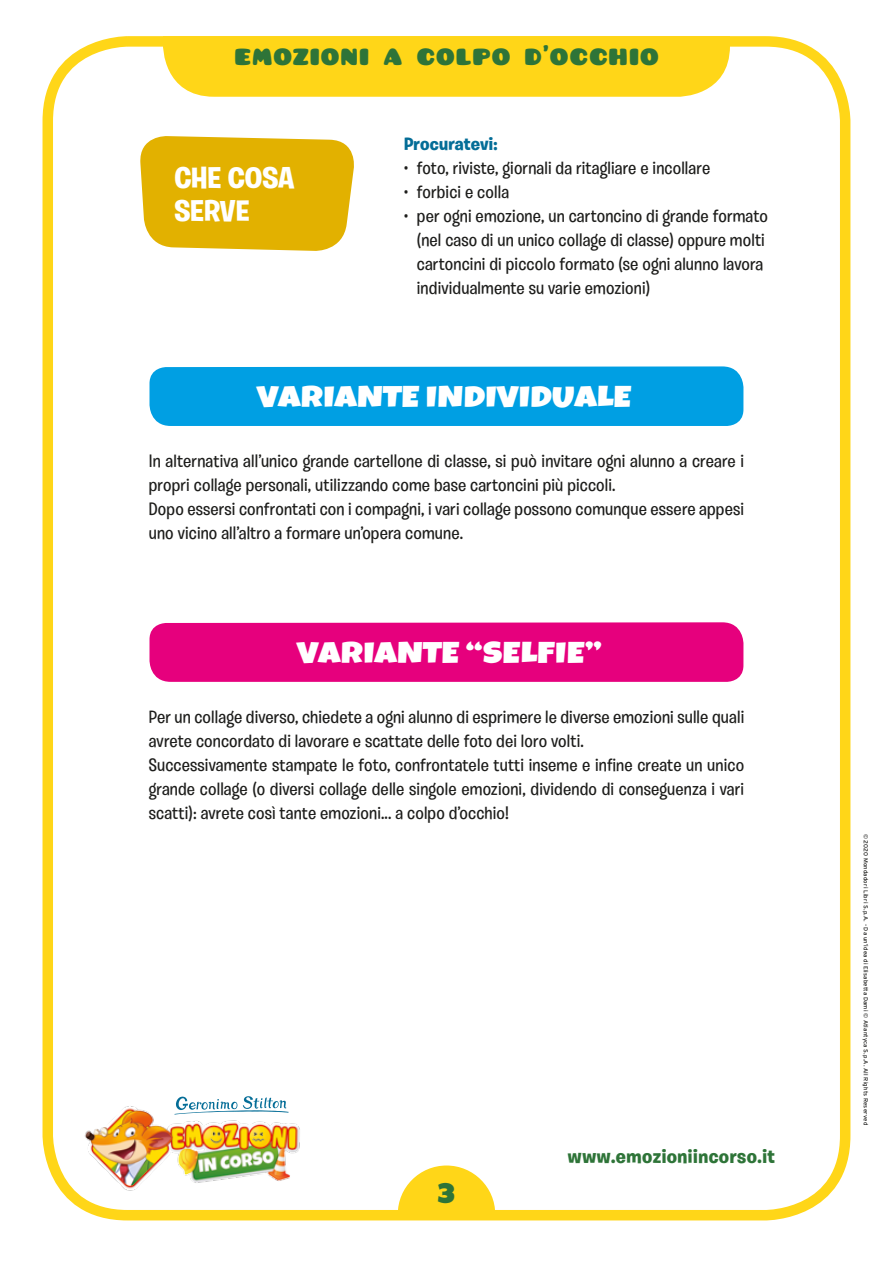
<style>
.page{position:relative;width:893px;height:1263px;background:#fff}
.page>*{position:absolute;margin:0;border:0;box-sizing:border-box;transform-origin:0 0}
.t1{font:30px "Luckiest Guy";letter-spacing:.01em;color:#fff;scale:1.2 1}
.t2{font:700 30px/33px "Burbank Big";color:#fff}
.t3{font:27px "Luckiest Guy";color:#2e7438;scale:1.2 1}
.t4{font:25.5px "Pusab";letter-spacing:.05em;color:#2e7438}
.t5{font:700 19.5px "Burbank Big";letter-spacing:.025em;color:#2e7438}
.t6{font:500 18px/24px "Burbank Big";letter-spacing:.01em;color:#1d1d1b}
.t7{font:700 18px "Burbank Big";letter-spacing:.005em;color:#046d97}
.t8{font:6px "Interstate";letter-spacing:.025em;color:#1d1d1b}
</style>
<div class="page">
<div style="left:163px;top:47px;width:567px;height:50px;background:#ffd618"></div>
<div style="left:43px;top:36px;width:807px;height:1184px;border:10px solid #ffd618;border-radius:80px"></div>
<img style="left:79px;top:1106px;width:221px;height:90px">
<svg style="left:174px;top:1096px;width:115px;height:18px"></svg>
<svg style="left:398px;top:1165px;width:97px;height:49px"></svg>
<div style="left:149px;top:366px;width:594px;height:60px;background:#009fe3"></div>
<div style="left:149px;top:622px;width:594px;height:60px;background:#e6007d"></div>
<svg style="left:140px;top:136px;width:214px;height:115px;background:#e4b715"></svg>
<h3 class="t4" style="left:235px;top:43px;width:425px">EMOZIONI A COLPO D’OCCHIO</h3>
<h1 class="t2" style="left:174px;top:162px;width:122px">CHE COSA<br>SERVE</h1>
<p class="t7" style="left:404px;top:132px;width:95px">Procuratevi:</p>
<p class="t6" style="left:404px;top:156px;width:308px">• foto, riviste, giornali da ritagliare e incollare</p>
<p class="t6" style="left:404px;top:180px;width:106px">• forbici e colla</p>
<p class="t6" style="left:417px;top:204px;width:353px;text-indent:-13px">• per ogni emozione, un cartoncino di grande formato (nel caso di un unico collage di classe) oppure molti cartoncini di piccolo formato (se ogni alunno lavora individualmente su varie emozioni)</p>
<h1 class="t1" style="left:257px;top:377px;width:313px">VARIANTE INDIVIDUALE</h1>
<p class="t6" style="left:149px;top:449px;width:597px">In alternativa all’unico grande cartellone di classe, si può invitare ogni alunno a creare i propri collage personali, utilizzando come base cartoncini più piccoli.<br>Dopo essersi confrontati con i compagni, i vari collage possono comunque essere appesi uno vicino all’altro a formare un’opera comune.</p>
<h1 class="t1" style="left:297px;top:633px;width:255px">VARIANTE “SELFIE”</h1>
<p class="t6" style="left:149px;top:705px;width:597px">Per un collage diverso, chiedete a ogni alunno di esprimere le diverse emozioni sulle quali avrete concordato di lavorare e scattate delle foto dei loro volti.<br>Successivamente stampate le foto, confrontatele tutti inseme e infine create un unico grande collage (o diversi collage delle singole emozioni, dividendo di conseguenza i vari scatti): avrete così tante emozioni... a colpo d’occhio!</p>
<h2 class="t3" style="left:438px;top:1176px;width:16px">3</h2>
<p class="t5" style="left:568px;top:1144px;width:209px">www.emozioniincorso.it</p>
<p class="t8" style="left:869px;top:834px;width:293px;rotate:90deg">© 2020 Mondadori Libri S.p.A. - Da un’idea di Elisabetta Dami © Atlantyca S.p.A. All Rights Reserved</p>
</div>
